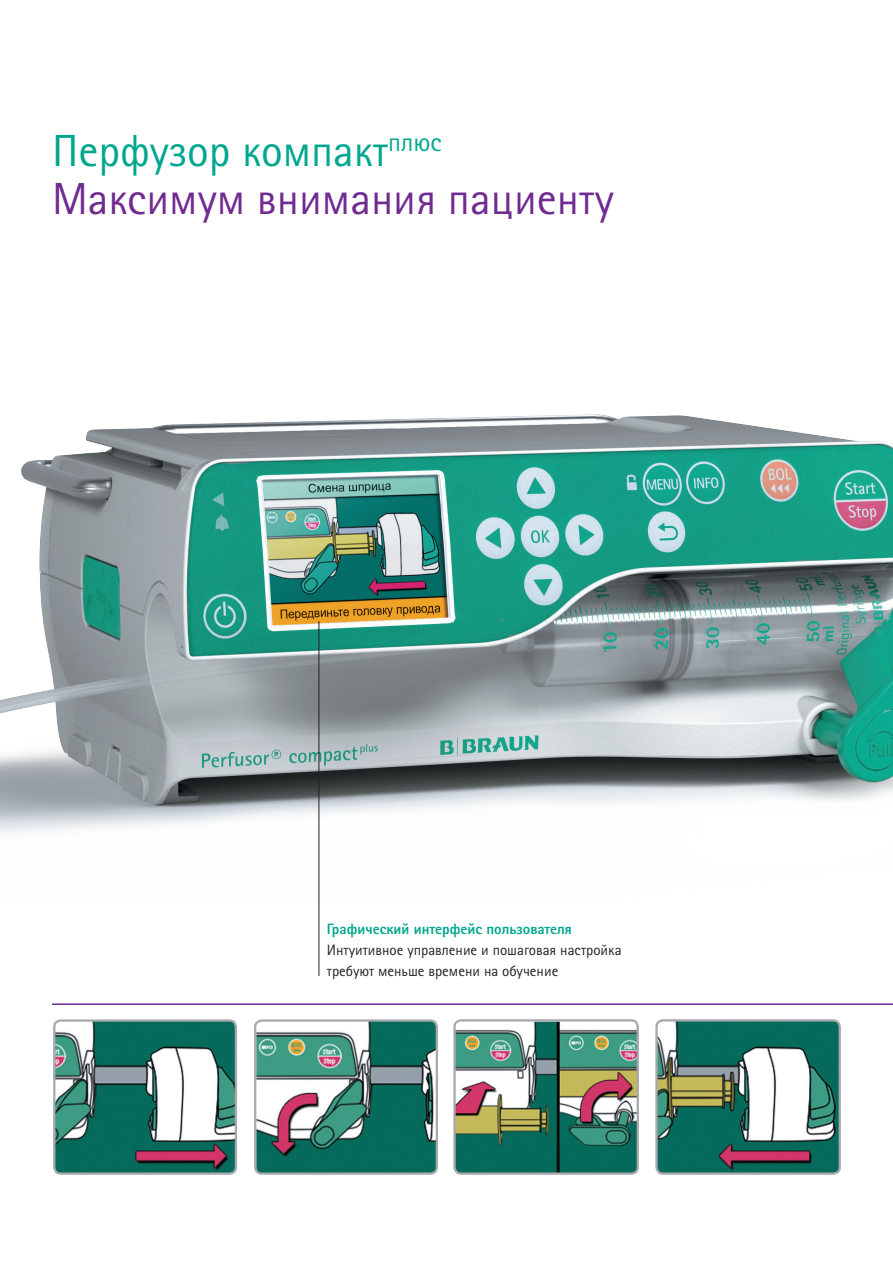
<style>
.page{position:relative;width:893px;height:1263px;background:#fff}
.page>*{position:absolute;margin:0;border:0;box-sizing:border-box;transform-origin:0 0}
.t1{font:45px/48px "Rotis Sans Serif Pro Cyr";color:#702b91}
.t2{font:15px/21px "Rotis Sans Serif Pro Cyr";color:#231f20}
.t3{font:800 15px "Rotis Sans Serif Pro Cyr";color:#00a78e}
.s1{color:#00a78e}
</style>
<div class="page">
<img style="left:56px;top:1022px;width:178px;height:150px">
<div style="left:53px;top:1019px;width:184px;height:156px;border:2px solid #a8a9ad;border-radius:6px"></div>
<img style="left:257px;top:1022px;width:178px;height:150px">
<div style="left:254px;top:1019px;width:184px;height:156px;border:2px solid #a8a9ad;border-radius:6px"></div>
<img style="left:456px;top:1022px;width:180px;height:150px">
<div style="left:453px;top:1019px;width:186px;height:156px;border:2px solid #a8a9ad;border-radius:6px"></div>
<img style="left:658px;top:1022px;width:180px;height:150px">
<div style="left:655px;top:1019px;width:186px;height:156px;border:2px solid #a8a9ad;border-radius:6px"></div>
<hr style="left:52px;top:1003px;width:841px;height:2px;background:#702b91">
<img style="left:0;top:414px;width:893px;height:483px">
<hr style="left:319px;top:621px;width:1px;height:355px;background:#231f20">
<h1 class="t1" style="left:52px;top:127px;width:564px"><span class="s1">Перфузор компакт</span><sup>плюс<br></sup>Максимум внимания пациенту</h1>
<p class="t3" style="left:327px;top:919px;width:246px">Графический интерфейс пользователя</p>
<p class="t2" style="left:327px;top:939px;width:296px">Интуитивное управление и пошаговая настройка требуют меньше времени на обучение</p>
</div>
